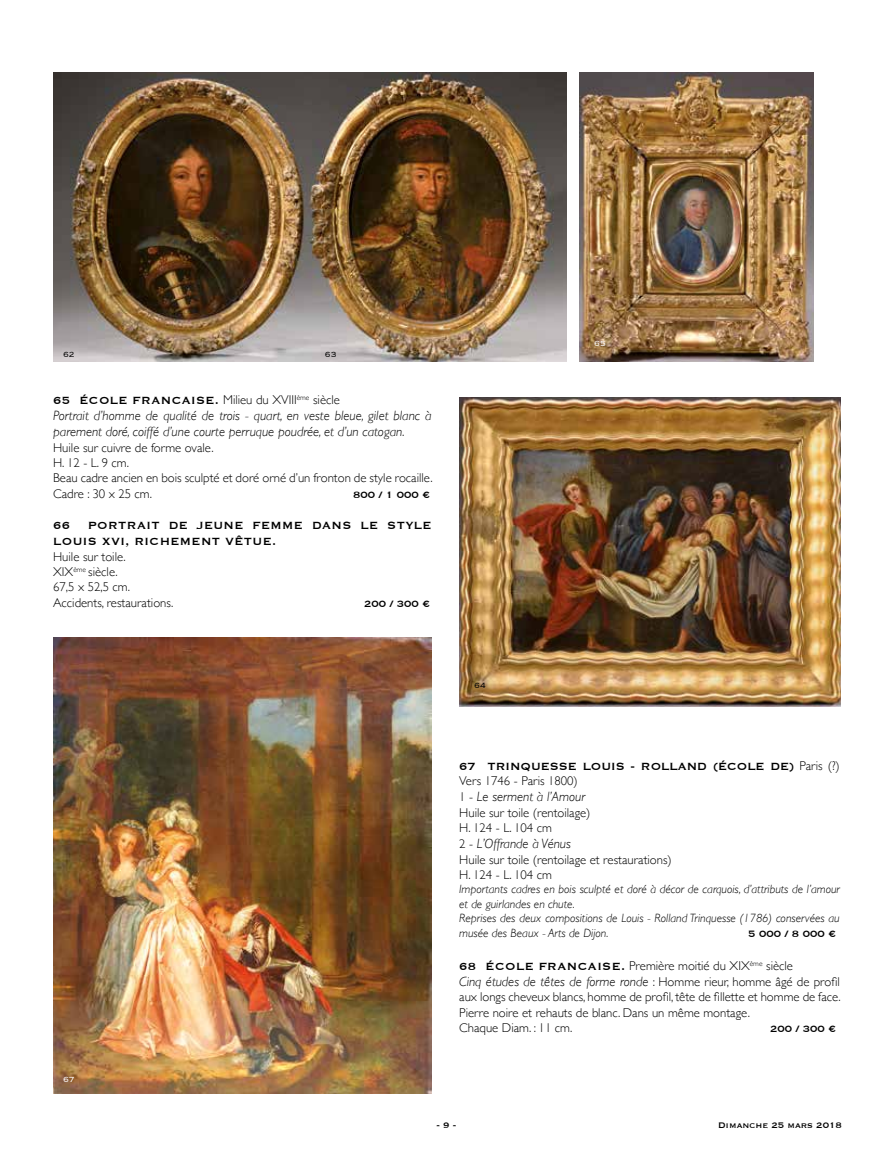
<style>
.page{position:relative;width:893px;height:1149px;background:#fff}
.page>*{position:absolute;margin:0;border:0;box-sizing:border-box;transform-origin:0 0}
.t1{font:italic 300 13.5px/16.2px "Gill Sans";color:#000}
.t2{font:13.5px/16.2px "Copperplate";letter-spacing:.03em;color:#000}
.t3{font:13.5px "Copperplate";color:#000}
.t4{font:300 12.75px/15.3px "Gill Sans";color:#000}
.t5{font:italic 300 12px/14.7px "Gill Sans";color:#000}
.t6{font:12px "Copperplate";color:#000}
.t7{font:10.5px "Copperplate";color:#000}
.t8{font:300 9.75px "Copperplate";color:#000}
.t9{font:300 9.75px "Copperplate";color:#fff}
.s1{font-family:"Copperplate";font-weight:400;font-size:13.5px}
.s2{font-family:"Gill Sans";font-weight:300;font-size:12.75px}
.s3{font-style:normal;font-size:12.75px}
</style>
<div class="page">
<img style="left:53px;top:72px;width:514px;height:289px">
<img style="left:459px;top:397px;width:382px;height:308px">
<img style="left:579px;top:72px;width:235px;height:289px">
<img style="left:53px;top:637px;width:379px;height:456px">
<p class="t8" style="left:63px;top:348px;width:13px">62</p>
<p class="t8" style="left:325px;top:348px;width:13px">63</p>
<p class="t4" style="left:53px;top:391px;width:288px"><span class="s1">65 ÉCOLE FRANCAISE.</span> Milieu du XVIII<sup>ème</sup> siècle</p>
<p class="t1" style="left:53px;top:407px;width:380px">Portrait d’homme de qualité de trois - quart, en veste bleue, gilet blanc à parement doré, coiffé d’une courte perruque poudrée, et d’un catogan.</p>
<p class="t4" style="left:53px;top:439px;width:381px">Huile sur cuivre de forme ovale.<br>H. 12 - L. 9 cm.<br>Beau cadre ancien en bois sculpté et doré orné d’un fronton de style rocaille.<br>Cadre : 30 x 25 cm.</p>
<p class="t6" style="left:353px;top:486px;width:78px">800 / 1 000 €</p>
<p class="t2" style="left:53px;top:516px;width:380px;text-indent:35px">PORTRAIT DE JEUNE FEMME DANS LE STYLE<br>LOUIS XVI, RICHEMENT VÊTUE.</p>
<p class="t4" style="left:53px;top:548px;width:122px">Huile sur toile.<br>XIX<sup>ème</sup> siècle.<br>67,5 x 52,5 cm.<br>Accidents, restaurations.</p>
<p class="t2" style="left:53px;top:516px;width:18px">66</p>
<p class="t6" style="left:364px;top:595px;width:67px">200 / 300 €</p>
<p class="t9" style="left:594px;top:337px;width:13px">65</p>
<p class="t9" style="left:63px;top:1072px;width:13px">67</p>
<p class="t8" style="left:474px;top:679px;width:13px">64</p>
<p class="t3" style="left:459px;top:757px;width:382px">67 TRINQUESSE LOUIS - ROLLAND (ÉCOLE DE) <span class="s2">Paris (?)</span></p>
<p class="t4" style="left:459px;top:772px;width:120px">Vers 1746 - Paris 1800)</p>
<p class="t1" style="left:459px;top:788px;width:127px"><span class="s3">1 -</span> Le serment à l’Amour</p>
<p class="t4" style="left:459px;top:804px;width:133px">Huile sur toile (rentoilage)<br>H. 124 - L. 104 cm</p>
<p class="t1" style="left:459px;top:835px;width:113px"><span class="s3">2 -</span> L’Offrande à Vénus</p>
<p class="t4" style="left:459px;top:850px;width:214px">Huile sur toile (rentoilage et restaurations)<br>H. 124 - L. 104 cm</p>
<p class="t5" style="left:459px;top:881px;width:382px">Importants cadres en bois sculpté et doré à décor de carquois, d’attributs de l’amour et de guirlandes en chute.<br>Reprises des deux compositions de Louis - Rolland Trinquesse (1786) conservées au musée des Beaux - Arts de Dijon.</p>
<p class="t6" style="left:748px;top:926px;width:89px">5 000 / 8 000 €</p>
<p class="t4" style="left:459px;top:957px;width:335px"><span class="s1">68 ÉCOLE FRANCAISE.</span> Première moitié du XIX<sup>ème</sup> siècle</p>
<p class="t1" style="left:459px;top:973px;width:382px">Cinq études de têtes de forme ronde <span class="s3">: Homme rieur, homme âgé de profil</span></p>
<p class="t4" style="left:459px;top:988px;width:383px">aux longs cheveux blancs, homme de profil, tête de fillette et homme de face.<br>Pierre noire et rehauts de blanc. Dans un même montage.<br>Chaque Diam. : 11 cm.</p>
<p class="t6" style="left:770px;top:1020px;width:67px">200 / 300 €</p>
<p class="t7" style="left:437px;top:1117px;width:21px">- 9 -</p>
<p class="t7" style="left:718px;top:1117px;width:125px">Dimanche 25 mars 2018</p>
</div>
